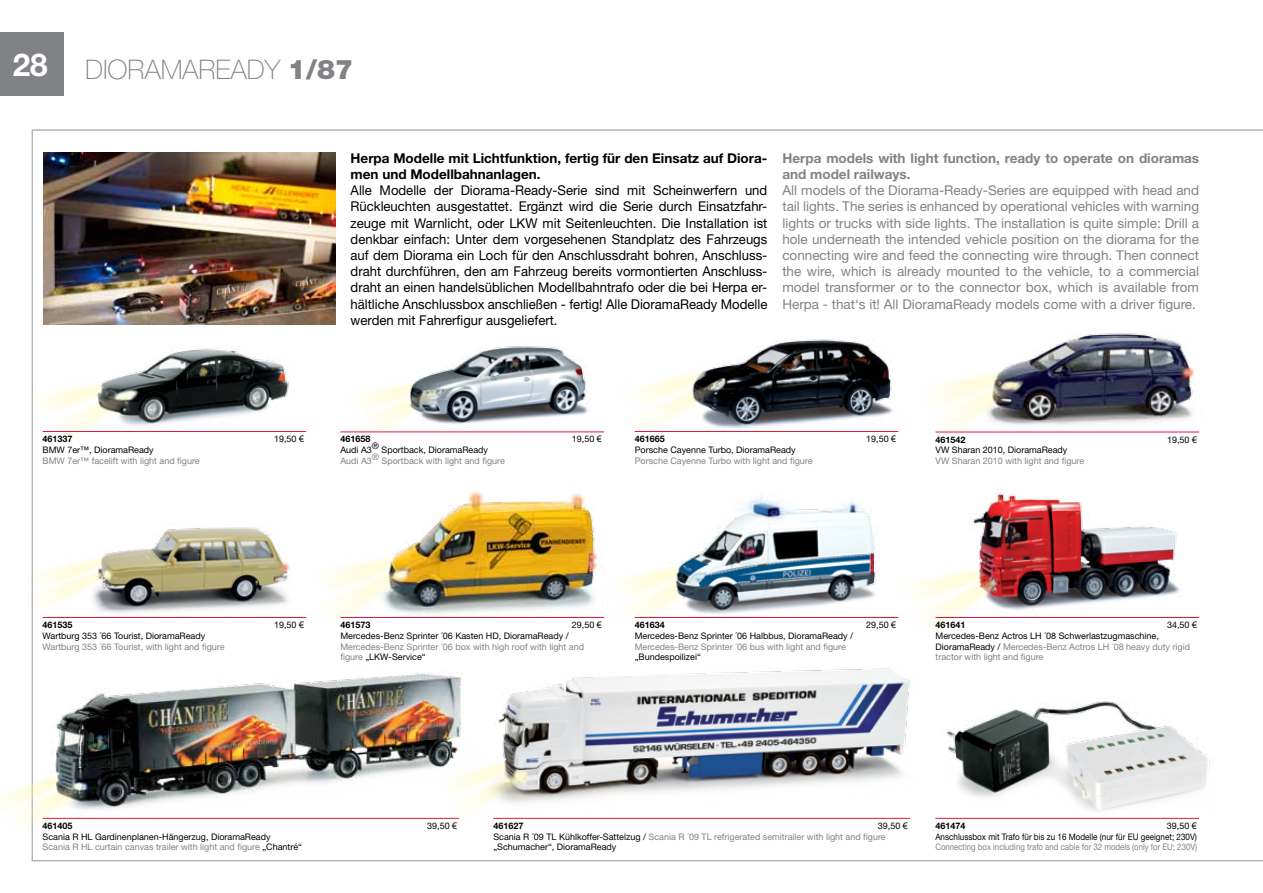
<style>
.page{position:relative;width:1263px;height:893px;background:#fff}
.page>*{position:absolute;margin:0;border:0;box-sizing:border-box;transform-origin:0 0}
.t1{font:100 27px "Helvetica Neue";color:#808285}
.t2{font:13.5px/16.2px "Helvetica Neue";color:#000;text-align:justify}
.t3{font:13.5px/16.2px "Helvetica Neue";color:#808285;text-align:justify}
.t4{font:700 13.5px/16.2px "Helvetica Neue";color:#000}
.t5{font:700 13.5px/16.2px "Helvetica Neue";color:#808285}
.t6{font:9px/10.8px "Helvetica Neue";color:#000}
.t7{font:9px/10.8px "Helvetica Neue";color:#808285}
.t8{font:700 9px "Helvetica Neue";color:#000}
.t9{font:9px "Helvetica Neue";color:#808285;scale:.87 1}
.s1{font-weight:700;font-size:31.5px;color:#fff}
.s2{font-weight:900}
.s3{font-family:"Arial"}
.s4{color:#000}
.s5{color:#808285}
</style>
<div class="page">
<div style="left:0;top:32px;width:64px;height:64px;background:#808285"></div>
<img style="left:340px;top:346px;width:253px;height:86px">
<img style="left:935px;top:701px;width:275px;height:117px">
<img style="left:32px;top:337px;width:257px;height:115px">
<img style="left:598px;top:339px;width:295px;height:93px">
<img style="left:898px;top:333px;width:302px;height:100px">
<img style="left:3px;top:663px;width:414px;height:192px">
<img style="left:43px;top:152px;width:292px;height:173px">
<img style="left:31px;top:514px;width:260px;height:130px">
<img style="left:306px;top:491px;width:272px;height:127px">
<img style="left:578px;top:493px;width:298px;height:125px">
<img style="left:898px;top:493px;width:282px;height:133px">
<img style="left:417px;top:667px;width:494px;height:152px">
<hr style="left:340px;top:432px;width:264px;height:1px;background:#e31837">
<hr style="left:43px;top:431px;width:263px;height:1px;background:#e31837">
<hr style="left:635px;top:431px;width:263px;height:1px;background:#e31837">
<hr style="left:935px;top:432px;width:264px;height:1px;background:#e31837">
<hr style="left:43px;top:818px;width:416px;height:1px;background:#e31837">
<hr style="left:935px;top:818px;width:264px;height:1px;background:#e31837">
<hr style="left:340px;top:617px;width:264px;height:1px;background:#e31837">
<hr style="left:635px;top:617px;width:263px;height:1px;background:#e31837">
<hr style="left:935px;top:617px;width:264px;height:1px;background:#e31837">
<hr style="left:493px;top:818px;width:417px;height:1px;background:#e31837">
<hr style="left:43px;top:617px;width:263px;height:1px;background:#e31837">
<h1 class="t1" style="left:13px;top:54px;width:342px"><span class="s1">28</span> DIORAMAREADY <span class="s2">1/87</span></h1>
<h2 class="t4" style="left:351px;top:150px;width:418px">Herpa Modelle mit Lichtfunktion, fertig für den Einsatz auf Diora&shy;men und Modellbahnanlagen.</h2>
<p class="t2" style="left:351px;top:182px;width:418px">Alle Modelle der Diorama-Ready-Serie sind mit Scheinwerfern und Rückleuchten ausgestattet. Ergänzt wird die Serie durch Einsatzfahr&shy;zeuge mit Warnlicht, oder LKW mit Seitenleuchten. Die Installation ist denkbar einfach: Unter dem vorgesehenen Standplatz des Fahrzeugs auf dem Diorama ein Loch für den Anschlussdraht bohren, Anschluss&shy;draht durchführen, den am Fahrzeug bereits vormontierten Anschluss&shy;draht an einen handelsüblichen Modellbahntrafo oder die bei Herpa er&shy;hältliche Anschlussbox anschließen - fertig! Alle DioramaReady Modelle werden mit Fahrerfigur ausgeliefert.</p>
<h2 class="t5" style="left:782px;top:150px;width:418px">Herpa models with light function, ready to operate on dioramas and model railways.</h2>
<p class="t3" style="left:782px;top:182px;width:418px">All models of the Diorama-Ready-Series are equipped with head and tail lights. The series is enhanced by operational vehicles with warning lights or trucks with side lights. The installation is quite simple: Drill a hole underneath the intended vehicle position on the diorama for the connecting wire and feed the connecting wire through. Then connect the wire, which is already mounted to the vehicle, to a commercial model transformer or to the connector box, which is available from Herpa - that‘s it! All DioramaReady models come with a driver figure.</p>
<p class="t8" style="left:43px;top:433px;width:32px">461337</p>
<p class="t6" style="left:274px;top:433px;width:32px">19,50 <span class="s3">€</span></p>
<p class="t6" style="left:43px;top:444px;width:113px">BMW 7er™, DioramaReady</p>
<p class="t7" style="left:43px;top:455px;width:159px">BMW 7er™ facelift with light and figure</p>
<p class="t8" style="left:340px;top:434px;width:32px">461658</p>
<p class="t6" style="left:572px;top:434px;width:32px">19,50 <span class="s3">€</span></p>
<p class="t6" style="left:340px;top:444px;width:33px">Audi A3</p>
<p class="t6" style="left:372px;top:440px;width:9px">®</p>
<p class="t6" style="left:382px;top:444px;width:108px">Sportback, DioramaReady</p>
<p class="t7" style="left:372px;top:451px;width:9px">®</p>
<p class="t7" style="left:382px;top:455px;width:125px">Sportback with light and figure</p>
<p class="t7" style="left:340px;top:455px;width:33px">Audi A3</p>
<p class="t8" style="left:635px;top:433px;width:32px">461665</p>
<p class="t6" style="left:866px;top:433px;width:32px">19,50 <span class="s3">€</span></p>
<p class="t6" style="left:635px;top:444px;width:163px">Porsche Cayenne Turbo, DioramaReady</p>
<p class="t7" style="left:635px;top:455px;width:179px">Porsche Cayenne Turbo with light and figure</p>
<p class="t8" style="left:935px;top:434px;width:32px">461542</p>
<p class="t6" style="left:1167px;top:434px;width:32px">19,50 <span class="s3">€</span></p>
<p class="t6" style="left:935px;top:445px;width:133px">VW Sharan 2010, DioramaReady</p>
<p class="t7" style="left:935px;top:455px;width:150px">VW Sharan 2010 with light and figure</p>
<p class="t8" style="left:43px;top:619px;width:32px">461535</p>
<p class="t6" style="left:274px;top:619px;width:32px">19,50 <span class="s3">€</span></p>
<p class="t6" style="left:43px;top:630px;width:164px">Wartburg 353 ´66 Tourist, DioramaReady</p>
<p class="t7" style="left:43px;top:641px;width:183px">Wartburg 353 ´66 Tourist, with light and figure</p>
<p class="t8" style="left:340px;top:619px;width:32px">461573</p>
<p class="t6" style="left:572px;top:619px;width:32px">29,50 <span class="s3">€</span></p>
<p class="t6" style="left:340px;top:630px;width:230px">Mercedes-Benz Sprinter ´06 Kasten HD, DioramaReady /</p>
<p class="t7" style="left:340px;top:641px;width:245px">Mercedes-Benz Sprinter ´06 box with high roof with light and figure <span class="s4">„LKW-Service“</span></p>
<p class="t8" style="left:635px;top:619px;width:32px">461634</p>
<p class="t6" style="left:866px;top:619px;width:32px">29,50 <span class="s3">€</span></p>
<p class="t6" style="left:635px;top:630px;width:220px">Mercedes-Benz Sprinter ´06 Halbbus, DioramaReady /</p>
<p class="t7" style="left:635px;top:641px;width:213px">Mercedes-Benz Sprinter ´06 bus with light and figure</p>
<p class="t6" style="left:635px;top:652px;width:68px">„Bundespoilizei“</p>
<p class="t8" style="left:935px;top:619px;width:32px">461641</p>
<p class="t6" style="left:1167px;top:619px;width:32px">34,50 <span class="s3">€</span></p>
<p class="t7" style="left:935px;top:630px;width:256px"><span class="s4">Mercedes-Benz Actros LH ´08 Schwerlastzugmaschine,<br>DioramaReady /</span> Mercedes-Benz Actros LH ´08 heavy duty rigid tractor with light and figure</p>
<p class="t8" style="left:43px;top:820px;width:32px">461405</p>
<p class="t6" style="left:427px;top:820px;width:32px">39,50 <span class="s3">€</span></p>
<p class="t6" style="left:43px;top:831px;width:261px">Scania R HL Gardinenplanen-Hängerzug, DioramaReady<br><span class="s5">Scania R HL curtain canvas trailer with light and figure</span> „Chantré“</p>
<p class="t6" style="left:493px;top:820px;width:416px;text-indent:385px">39,50 <span class="s3">€<br></span>Scania R ´09 TL Kühlkoffer-Sattelzug / <span class="s5">Scania R ´09 TL refrigerated semitrailer with light and figure </span>„Schumacher“, DioramaReady</p>
<p class="t8" style="left:493px;top:820px;width:32px">461627</p>
<p class="t6" style="left:935px;top:820px;width:263px;text-align:right">39,50 <span class="s3">€<br></span>Anschlussbox mit Trafo für bis zu 16 Modelle (nur für EU geeignet; 230V)</p>
<p class="t9" style="left:935px;top:842px;width:302px">Connecting box including trafo and cable for 32 models (only for EU; 230V)</p>
<p class="t8" style="left:935px;top:820px;width:32px">461474</p>
</div>
